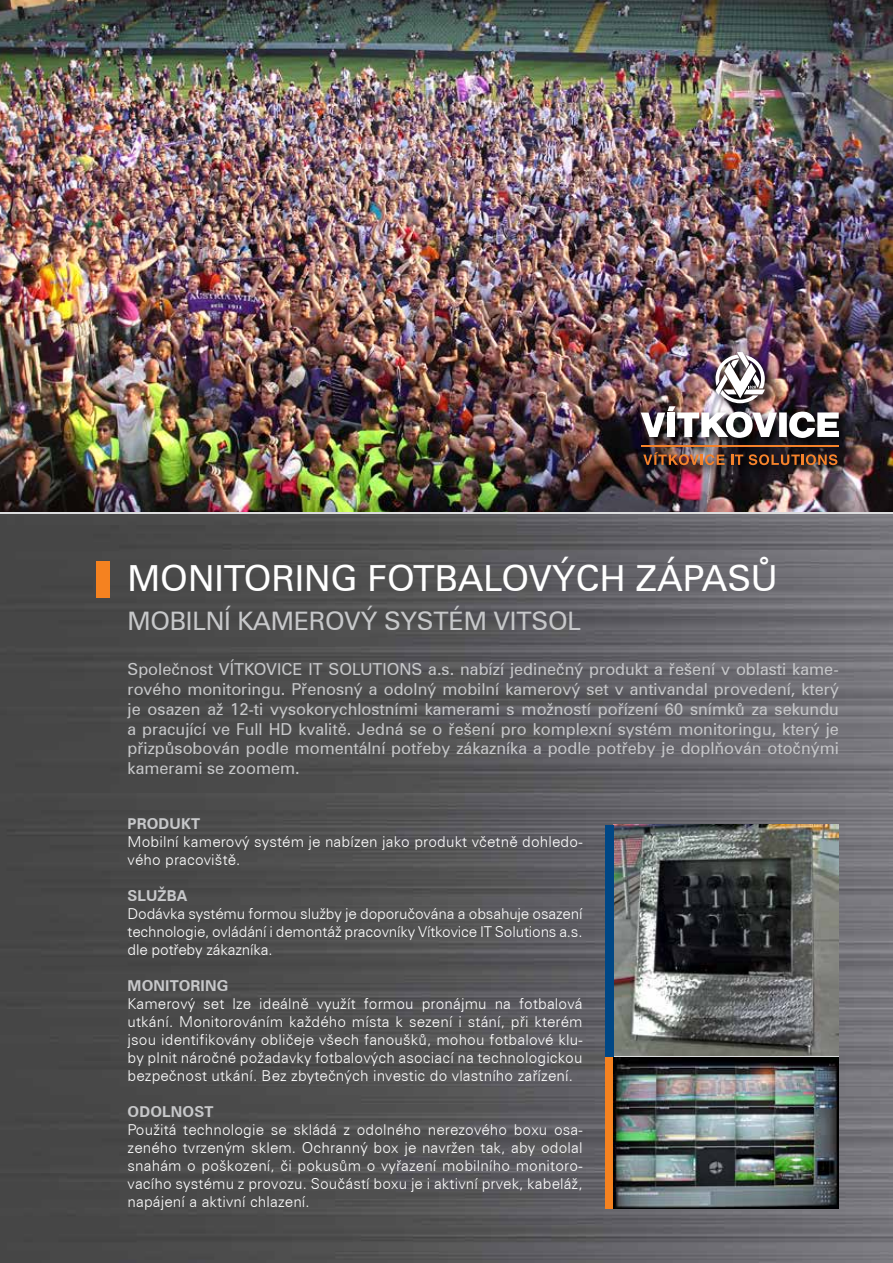
<style>
.page{position:relative;width:893px;height:1263px;background:#fff}
.page>*{position:absolute;margin:0;border:0;box-sizing:border-box;transform-origin:0 0}
.t1{font:36px "Zurich CE";color:#fff}
.t2{font:25.5px "Zurich CE";letter-spacing:-.01em;color:#c7c8ca}
.t3{font:16.5px/19.8px "Zurich CE";color:#c7c8ca;text-align:justify}
.t4{font:300 15px/18px "Zurich CE";letter-spacing:.01em;color:#fff;text-align:justify}
.t5{font:700 15px "Zurich CE";letter-spacing:.01em;color:#c7c8ca}
</style>
<div class="page">
<img style="left:0;top:513px;width:893px;height:750px">
<div style="left:97px;top:561px;width:13px;height:37px;background:#f58220"></div>
<img style="left:0;top:0;width:893px;height:512px">
<img style="left:638px;top:349px;width:213px;height:128px">
<svg style="left:643px;top:452px;width:82px;height:13px"></svg>
<svg style="left:731px;top:455px;width:12px;height:10px"></svg>
<svg style="left:749px;top:454px;width:88px;height:11px"></svg>
<div style="left:779px;top:412px;width:8px;height:25px;background:#fff"></div>
<img style="left:641px;top:352px;width:136px;height:86px">
<svg style="left:789px;top:412px;width:50px;height:26px"></svg>
<hr style="left:641px;top:445px;width:198px;height:1px;background:#f5822b">
<hr style="left:0;top:512px;width:893px;height:1px;background:#dcddde">
<img style="left:614px;top:825px;width:225px;height:384px">
<hr style="left:614px;top:1056px;width:225px;height:2px;background:#dcddde">
<div style="left:605px;top:825px;width:9px;height:233px;background:#004785"></div>
<div style="left:605px;top:1058px;width:9px;height:151px;background:#f58220"></div>
<h1 class="t1" style="left:128px;top:556px;width:651px">MONITORING FOTBALOVÝCH ZÁPASŮ</h1>
<h2 class="t2" style="left:128px;top:605px;width:455px">MOBILNÍ KAMEROVÝ SYSTÉM VITSOL</h2>
<p class="t3" style="left:128px;top:659px;width:713px">Společnost VÍTKOVICE IT SOLUTIONS a.s. nabízí jedinečný produkt a řešení v oblasti kame&shy;rového monitoringu. Přenosný a odolný mobilní kamerový set v antivandal provedení, který je osazen až 12-ti vysokorychlostními kamerami s možností pořízení 60 snímků za sekundu a pracující ve Full HD kvalitě. Jedná se o řešení pro komplexní systém monitoringu, který je přizpůsobován podle momentální potřeby zákazníka a podle potřeby je doplňován otočnými kamerami se zoomem.</p>
<p class="t5" style="left:128px;top:814px;width:74px">PRODUKT</p>
<p class="t4" style="left:128px;top:832px;width:456px">Mobilní kamerový systém je nabízen jako produkt včetně dohledo&shy;vého pracoviště.</p>
<p class="t5" style="left:128px;top:886px;width:61px">SLUŽBA</p>
<p class="t4" style="left:128px;top:904px;width:456px">Dodávka systému formou služby je doporučována a obsahuje osazení technologie, ovládání i demontáž pracovníky Vítkovice IT Solutions a.s. dle potřeby zákazníka.</p>
<p class="t5" style="left:128px;top:976px;width:102px">MONITORING</p>
<p class="t4" style="left:128px;top:994px;width:456px">Kamerový set lze ideálně využít formou pronájmu na fotbalová utkání. Monitorováním každého místa k sezení i stání, při kterém jsou identifikovány obličeje všech fanoušků, mohou fotbalové klu&shy;by plnit náročné požadavky fotbalových asociací na technologickou bezpečnost utkání. Bez zbytečných investic do vlastního zařízení.</p>
<p class="t5" style="left:128px;top:1102px;width:87px">ODOLNOST</p>
<p class="t4" style="left:128px;top:1120px;width:456px">Použitá technologie se skládá z odolného nerezového boxu osa&shy;zeného tvrzeným sklem. Ochranný box je navržen tak, aby odolal snahám o poškození, či pokusům o vyřazení mobilního monitoro&shy;vacího systému z provozu. Součástí boxu je i aktivní prvek, kabeláž, napájení a aktivní chlazení.</p>
</div>
